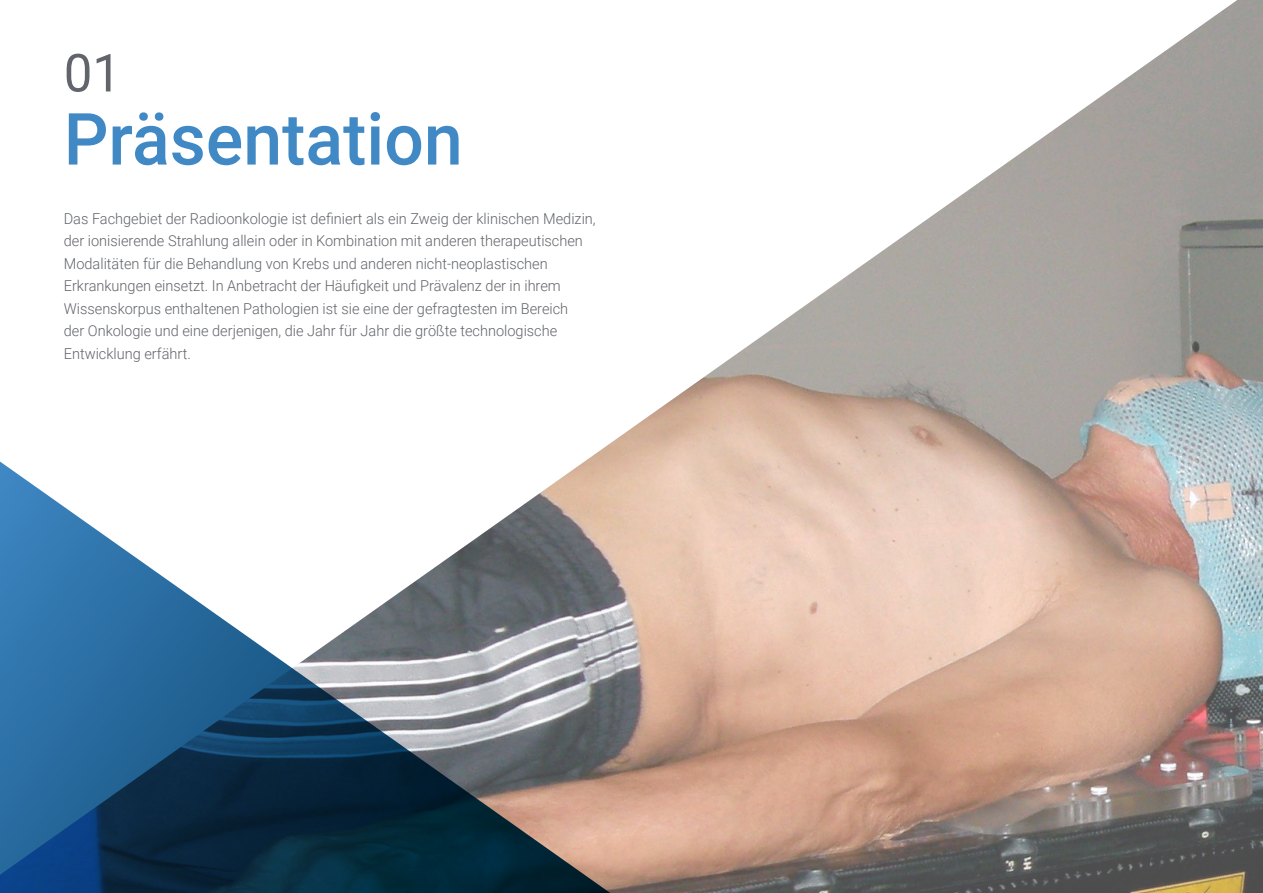
<style>
.page{position:relative;width:1263px;height:893px;background:#fff}
.page>*{position:absolute;margin:0;border:0;box-sizing:border-box;transform-origin:0 0}
.t1{font:500 72px "Roboto";color:#4089c5}
.t2{font:52.5px "Roboto";color:#61646a}
.t3{font:300 15px/22.5px "Roboto";color:#61646a}
</style>
<div class="page">
<img style="left:607px;top:0;width:656px;height:893px">
<svg style="left:0;top:446px;width:640px;height:447px"></svg>
<h2 class="t2" style="left:64px;top:36px;width:59px">01</h2>
<h1 class="t1" style="left:64px;top:89px;width:400px">Präsentation</h1>
<p class="t3" style="left:64px;top:207px;width:533px">Das Fachgebiet der Radioonkologie ist definiert als ein Zweig der klinischen Medizin, der ionisierende Strahlung allein oder in Kombination mit anderen therapeutischen Modalitäten für die Behandlung von Krebs und anderen nicht-neoplastischen Erkrankungen einsetzt. In Anbetracht der Häufigkeit und Prävalenz der in ihrem Wissenskorpus enthaltenen Pathologien ist sie eine der gefragtesten im Bereich<br>der Onkologie und eine derjenigen, die Jahr für Jahr die größte technologische Entwicklung erfährt.</p>
</div>
